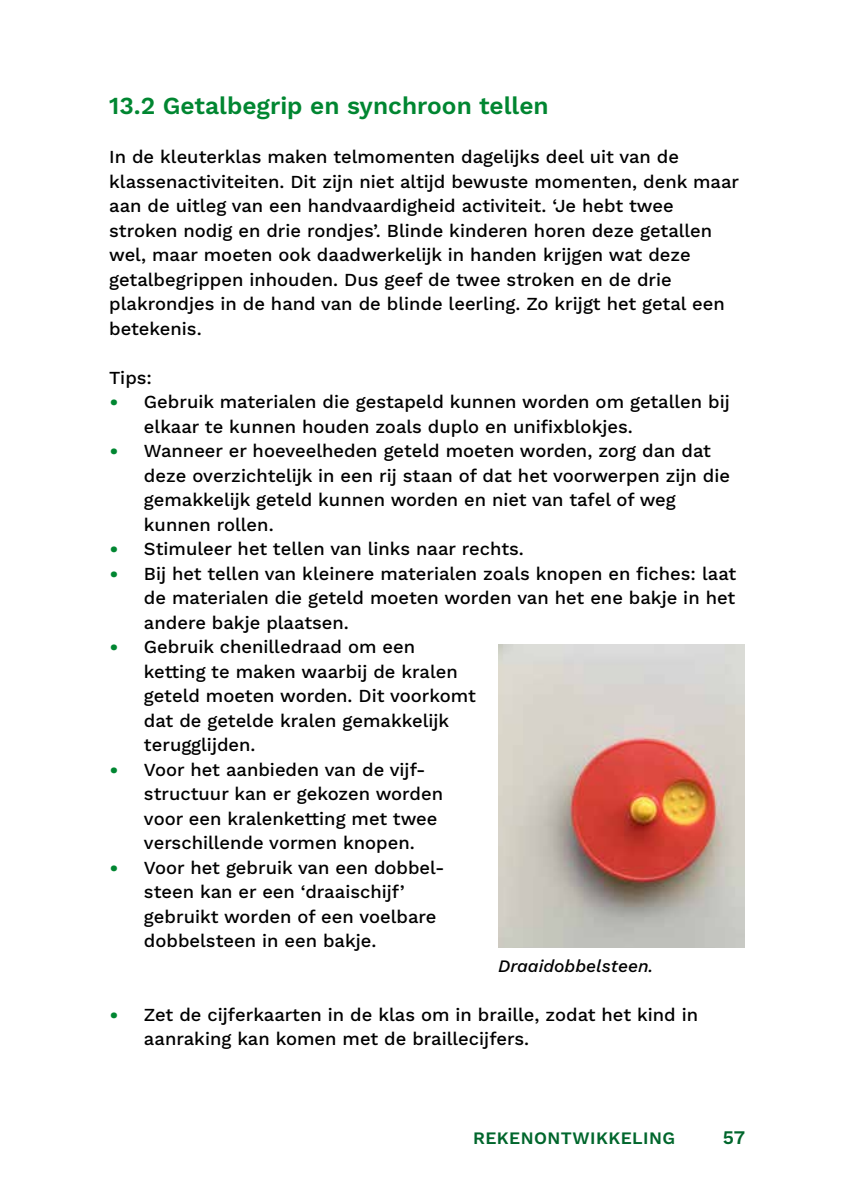
<style>
.page{position:relative;width:844px;height:1191px;background:#fff}
.page>*{position:absolute;margin:0;border:0;box-sizing:border-box;transform-origin:0 0}
.Kop_2{font:600 24.5px "Work Sans";color:#008631}
.t1{font:600 19.25px "Work Sans";color:#00662c}
.Bullit{font:500 18.38px/24.5px "Work Sans";color:#000}
.Broodtekst{font:500 18.38px/24.5px "Work Sans";color:#000}
.t2{font:600 17.5px "Work Sans";letter-spacing:.025em;color:#00662c}
.Bijschrift{font:italic 500 17.5px "Work Sans";color:#000}
.s1{font-size:22.75px;color:#008631}
</style>
<div class="page">
<img style="left:498px;top:644px;width:246px;height:303px">
<h2 class="Kop_2" style="left:109px;top:87px;width:441px">13.2 Getalbegrip en synchroon tellen</h2>
<p class="Broodtekst" style="left:109px;top:144px;width:631px">In de kleuterklas maken telmomenten dagelijks deel uit van de klassenactiviteiten. Dit zijn niet altijd bewuste momenten, denk maar aan de uitleg van een handvaardigheid activiteit. ‘Je hebt twee stroken nodig en drie rondjes’. Blinde kinderen horen deze getallen wel, maar moeten ook daadwerkelijk in handen krijgen wat deze getalbegrippen inhouden. Dus geef de twee stroken en de drie plakrondjes in de hand van de blinde leerling. Zo krijgt het getal een betekenis.</p>
<p class="Broodtekst" style="left:109px;top:364px;width:44px">Tips:</p>
<p class="Bullit" style="left:144px;top:389px;width:587px;text-indent:-35px"><span class="s1">•</span> Gebruik materialen die gestapeld kunnen worden om getallen bij elkaar te kunnen houden zoals duplo en unifixblokjes.</p>
<p class="Bullit" style="left:144px;top:438px;width:587px;text-indent:-35px"><span class="s1">•</span> Wanneer er hoeveelheden geteld moeten worden, zorg dan dat deze overzichtelijk in een rij staan of dat het voorwerpen zijn die gemakkelijk geteld kunnen worden en niet van tafel of weg kunnen rollen.</p>
<p class="Bullit" style="left:109px;top:536px;width:416px"><span class="s1">•</span> Stimuleer het tellen van links naar rechts.</p>
<p class="Bullit" style="left:144px;top:560px;width:593px;text-align:justify;text-indent:-35px"><span class="s1">•</span> Bij het tellen van kleinere materialen zoals knopen en fiches: laat de materialen die geteld moeten worden van het ene bakje in het andere bakje plaatsen.</p>
<p class="Bullit" style="left:144px;top:634px;width:333px;text-indent:-35px"><span class="s1">•</span> Gebruik chenilledraad om een ketting te maken waarbij de kralen geteld moeten worden. Dit voorkomt dat de getelde kralen gemakkelijk terugglijden.</p>
<p class="Bullit" style="left:144px;top:756px;width:300px;text-indent:-35px"><span class="s1">•</span> Voor het aanbieden van de vijf&shy;structuur kan er gekozen worden voor een kralenketting met twee verschillende vormen knopen.</p>
<p class="Bullit" style="left:144px;top:854px;width:299px;text-indent:-35px"><span class="s1">•</span> Voor het gebruik van een dobbel&shy;steen kan er een ‘draaischijf’ gebruikt worden of een voelbare dobbelsteen in een bakje.</p>
<p class="Bijschrift" style="left:498px;top:952px;width:157px">Draaidobbelsteen.</p>
<p class="Bullit" style="left:144px;top:1001px;width:555px;text-indent:-35px"><span class="s1">•</span> Zet de cijferkaarten in de klas om in braille, zodat het kind in aanraking kan komen met de braillecijfers.</p>
<p class="t2" style="left:473px;top:1124px;width:203px">Rekenontwikkeli ng</p>
<p class="t1" style="left:722px;top:1122px;width:24px">57</p>
</div>
